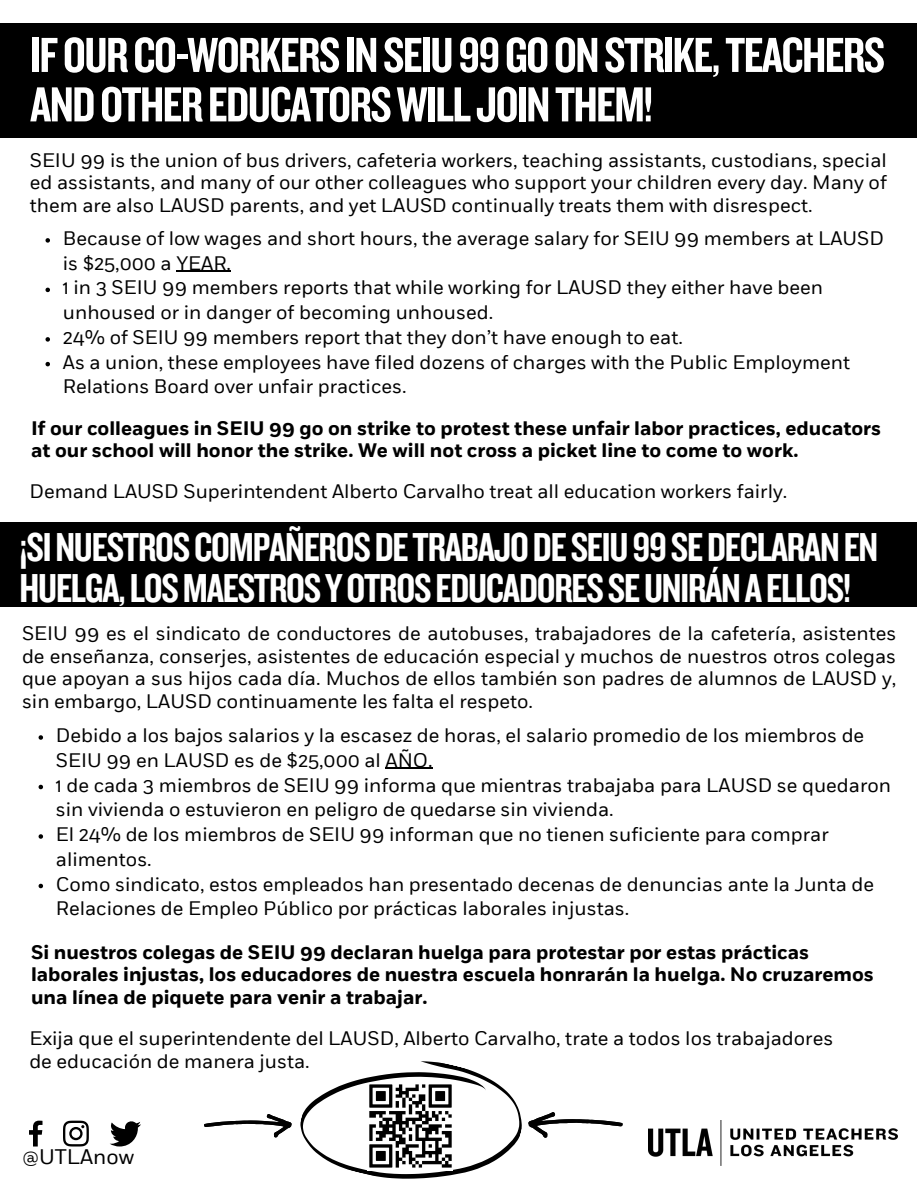
<style>
.page{position:relative;width:918px;height:1188px;background:#fff}
.page>*{position:absolute;margin:0;border:0;box-sizing:border-box;transform-origin:0 0}
.t1{font:51.15px/49.5px "Knockout 49 Liteweight";letter-spacing:-.03em;color:#fff}
.t2{font:42px/40.5px "Knockout 49 Liteweight";letter-spacing:-.03em;color:#fff}
.t3{font:21px "Fort Web";color:#000}
.t4{font:19.5px/24.8px "Fort Web";color:#000}
.t5{font:700 19.5px/22.5px "Fort Web";color:#000}
</style>
<div class="page">
<div style="left:0;top:23px;width:917px;height:114px;background:#000"></div>
<div style="left:0;top:523px;width:917px;height:84px;background:#000"></div>
<img style="left:649px;top:1121px;width:249px;height:45px">
<svg style="left:63px;top:1121px;width:26px;height:26px"></svg>
<svg style="left:29px;top:1121px;width:14px;height:26px"></svg>
<svg style="left:110px;top:1121px;width:31px;height:26px"></svg>
<svg style="left:204px;top:1061px;width:419px;height:118px"></svg>
<svg style="left:46px;top:238px;width:4px;height:5px"></svg>
<hr style="left:176px;top:271px;width:55px;height:1px;background:#000">
<svg style="left:46px;top:288px;width:4px;height:4px"></svg>
<svg style="left:46px;top:337px;width:4px;height:5px"></svg>
<svg style="left:46px;top:362px;width:4px;height:4px"></svg>
<svg style="left:39px;top:735px;width:4px;height:5px"></svg>
<hr style="left:386px;top:768px;width:47px;height:1px;background:#000">
<svg style="left:39px;top:785px;width:4px;height:4px"></svg>
<svg style="left:39px;top:834px;width:4px;height:5px"></svg>
<svg style="left:39px;top:884px;width:4px;height:4px"></svg>
<h1 class="t1" style="left:30px;top:29px;width:856px">IFOURCO-WORKERSINSEIU99GOONSTRIKE,TEACHERS<br>ANDOTHEREDUCATORSWILLJOINTHEM!</h1>
<p class="t4" style="left:30px;top:150px;width:859px;line-height:22.5px;text-align:justify">SEIU 99 is the union of bus drivers, cafeteria workers, teaching assistants, custodians, special ed assistants, and many of our other colleagues who support your children every day. Many of them are also LAUSD parents, and yet LAUSD continually treats them with disrespect.</p>
<p class="t4" style="left:63px;top:227px;width:823px">Because of low wages and short hours, the average salary for SEIU 99 members at LAUSD is $25,000 a YEAR.<br>1 in 3 SEIU 99 members reports that while working for LAUSD they either have been unhoused or in danger of becoming unhoused.<br>24% of SEIU 99 members report that they don’t have enough to eat.<br>As a union, these employees have filed dozens of charges with the Public Employment Relations Board over unfair practices.</p>
<p class="t5" style="left:31px;top:418px;width:852px">If our colleagues in SEIU 99 go on strike to protest these unfair labor practices, educators at our school will honor the strike. We will not cross a picket line to come to work.</p>
<p class="t4" style="left:29px;top:480px;width:759px">Demand LAUSD Superintendent Alberto Carvalho treat all education workers fairly.</p>
<h2 class="t2" style="left:20px;top:526px;width:860px">¡SINUESTROSCOMPAÑEROSDETRABAJODESEIU99SEDECLARANEN<br>HUELGA,LOSMAESTROSYOTROSEDUCADORESSEUNIRÁNAELLOS!</h2>
<p class="t4" style="left:22px;top:624px;width:876px;line-height:22.5px;text-align:justify">SEIU 99 es el sindicato de conductores de autobuses, trabajadores de la cafetería, asistentes de enseñanza, conserjes, asistentes de educación especial y muchos de nuestros otros colegas que apoyan a sus hijos cada día. Muchos de ellos también son padres de alumnos de LAUSD y, sin embargo, LAUSD continuamente les falta el respeto.</p>
<p class="t4" style="left:56px;top:724px;width:837px">Debido a los bajos salarios y la escasez de horas, el salario promedio de los miembros de SEIU 99 en LAUSD es de $25,000 al AÑO.<br>1 de cada 3 miembros de SEIU 99 informa que mientras trabajaba para LAUSD se quedaron sin vivienda o estuvieron en peligro de quedarse sin vivienda.<br>El 24% de los miembros de SEIU 99 informan que no tienen suficiente para comprar alimentos.<br>Como sindicato, estos empleados han presentado decenas de denuncias ante la Junta de Relaciones de Empleo Público por prácticas laborales injustas.</p>
<p class="t5" style="left:31px;top:942px;width:844px">Si nuestros colegas de SEIU 99 declaran huelga para protestar por estas prácticas laborales injustas, los educadores de nuestra escuela honrarán la huelga. No cruzaremos una línea de piquete para venir a trabajar.</p>
<p class="t4" style="left:29px;top:1029px;width:805px;line-height:22.5px">Exija que el superintendente del LAUSD, Alberto Carvalho, trate a todos los trabajadores de educación de manera justa.</p>
<p class="t3" style="left:22px;top:1148px;width:114px">@UTLAnow</p>
</div>
